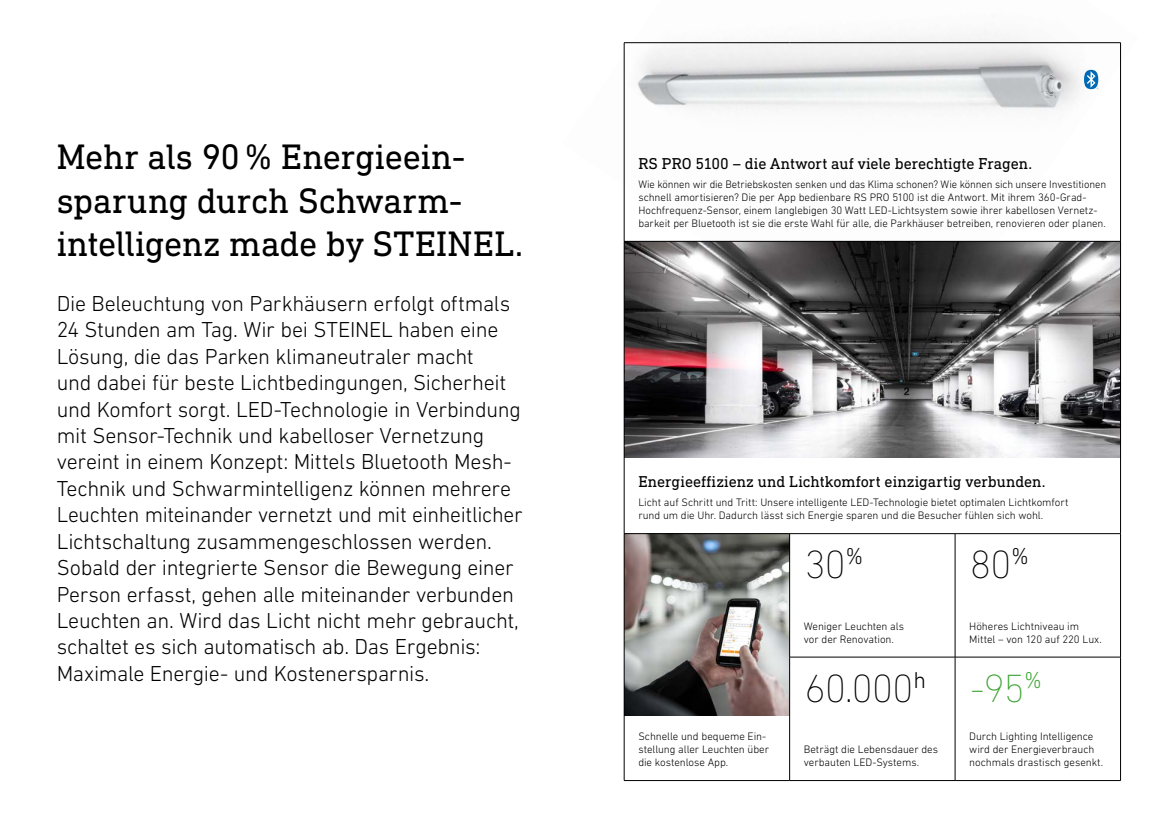
<style>
.page{position:relative;width:1163px;height:823px;background:#fff}
.page>*{position:absolute;margin:0;border:0;box-sizing:border-box;transform-origin:0 0}
.t1{font:200 40px "DIN Next W1 G";letter-spacing:-.015em;color:#000}
.t2{font:36px/43.2px "DIN Next Slab Pro";letter-spacing:-.005em;color:#000}
.t3{font:300 22px/26.4px "DIN Next W1 G";letter-spacing:-.015em;color:#000}
.t4{font:16px "DIN Next Slab Pro";color:#000}
.t5{font:300 11px/13.2px "DIN Next W1 G";letter-spacing:-.005em;color:#000}
.s1{color:#3da434}
</style>
<div class="page">
<img style="left:623px;top:35px;width:499px;height:343px">
<img style="left:625px;top:242px;width:495px;height:215px">
<img style="left:625px;top:534px;width:164px;height:181px">
<svg style="left:1083px;top:70px;width:15px;height:19px"></svg>
<hr style="left:624px;top:42px;width:165px;height:1px;background:#000">
<hr style="left:624px;top:43px;width:1px;height:198px;background:#000">
<hr style="left:789px;top:42px;width:165px;height:1px;background:#000">
<hr style="left:954px;top:42px;width:166px;height:1px;background:#000">
<hr style="left:1120px;top:43px;width:1px;height:198px;background:#000">
<hr style="left:624px;top:241px;width:165px;height:1px;background:#000">
<hr style="left:624px;top:241px;width:1px;height:292px;background:#000">
<hr style="left:789px;top:241px;width:165px;height:1px;background:#000">
<hr style="left:954px;top:241px;width:166px;height:1px;background:#000">
<hr style="left:1120px;top:241px;width:1px;height:292px;background:#000">
<hr style="left:624px;top:533px;width:165px;height:1px;background:#000">
<hr style="left:624px;top:533px;width:1px;height:123px;background:#000">
<hr style="left:789px;top:533px;width:165px;height:1px;background:#000">
<hr style="left:789px;top:533px;width:1px;height:123px;background:#000">
<hr style="left:954px;top:533px;width:166px;height:1px;background:#000">
<hr style="left:954px;top:533px;width:1px;height:123px;background:#000">
<hr style="left:1120px;top:533px;width:1px;height:123px;background:#000">
<hr style="left:624px;top:656px;width:1px;height:124px;background:#000">
<hr style="left:789px;top:656px;width:165px;height:1px;background:#000">
<hr style="left:789px;top:656px;width:1px;height:124px;background:#000">
<hr style="left:954px;top:656px;width:166px;height:1px;background:#000">
<hr style="left:954px;top:656px;width:1px;height:124px;background:#000">
<hr style="left:1120px;top:656px;width:1px;height:124px;background:#000">
<hr style="left:624px;top:779px;width:165px;height:1px;background:#000">
<hr style="left:789px;top:779px;width:165px;height:1px;background:#000">
<hr style="left:954px;top:779px;width:166px;height:1px;background:#000">
<h2 class="t2" style="left:57px;top:135px;width:468px">Mehr als 90% Energieein&shy;sparung durch Schwarm&shy;intelligenz made by STEINEL.</h2>
<p class="t3" style="left:57px;top:290px;width:467px">Die Beleuchtung von Parkhäusern erfolgt oftmals 24 Stunden am Tag. Wir bei STEINEL haben eine Lösung, die das Parken klimaneutraler macht<br>und dabei für beste Lichtbedingungen, Sicherheit und Komfort sorgt. LED-Technologie in Verbindung mit Sensor-Technik und kabelloser Vernetzung vereint in einem Konzept: Mittels Bluetooth Mesh-Technik und Schwarmintelligenz können mehrere Leuchten miteinander vernetzt und mit einheitlicher Lichtschaltung zusammengeschlossen werden.<br>Sobald der integrierte Sensor die Bewegung einer Person erfasst, gehen alle miteinander verbunden Leuchten an. Wird das Licht nicht mehr gebraucht, schaltet es sich automatisch ab. Das Ergebnis:<br>Maximale Energie- und Kostenersparnis.</p>
<h3 class="t4" style="left:638px;top:154px;width:395px">RS PRO 5100 – die Antwort auf viele berechtigte Fragen.</h3>
<p class="t5" style="left:638px;top:177px;width:469px">Wie können wir die Betriebskosten senken und das Klima schonen? Wie können sich unsere Investitionen schnell amortisieren? Die per App bedienbare RS PRO 5100 ist die Antwort. Mit ihrem 360-Grad-Hochfrequenz-Sensor, einem langlebigen 30 Watt LED-Lichtsystem sowie ihrer kabellosen Vernetz&shy;barkeit per Bluetooth ist sie die erste Wahl für alle, die Parkhäuser betreiben, renovieren oder planen.</p>
<h3 class="t4" style="left:638px;top:472px;width:408px">Energieeffizienz und Lichtkomfort einzigartig verbunden.</h3>
<p class="t5" style="left:638px;top:495px;width:431px">Licht auf Schritt und Tritt: Unsere intelligente LED-Technologie bietet optimalen Lichtkomfort rund um die Uhr. Dadurch lässt sich Energie sparen und die Besucher fühlen sich wohl.</p>
<h1 class="t1" style="left:804px;top:541px;width:60px">30<sup>%</sup></h1>
<h1 class="t1" style="left:969px;top:541px;width:60px">80<sup>%</sup></h1>
<p class="t5" style="left:803px;top:619px;width:102px">Weniger Leuchten als vor der Renovation.</p>
<p class="t5" style="left:969px;top:619px;width:134px">Höheres Lichtniveau im<br>Mittel – von 120 auf 220 Lux.</p>
<p class="t5" style="left:638px;top:729px;width:132px">Schnelle und bequeme Ein&shy;stellung aller Leuchten über die kostenlose App.</p>
<h1 class="t1" style="left:804px;top:664px;width:239px">60.000<sup>h</sup> <span class="s1">-95</span><sup>%</sup></h1>
<p class="t5" style="left:803px;top:742px;width:136px">Beträgt die Lebensdauer des verbauten LED-Systems.</p>
<p class="t5" style="left:969px;top:729px;width:135px">Durch Lighting Intelligence wird der Energieverbrauch nochmals drastisch gesenkt.</p>
</div>
